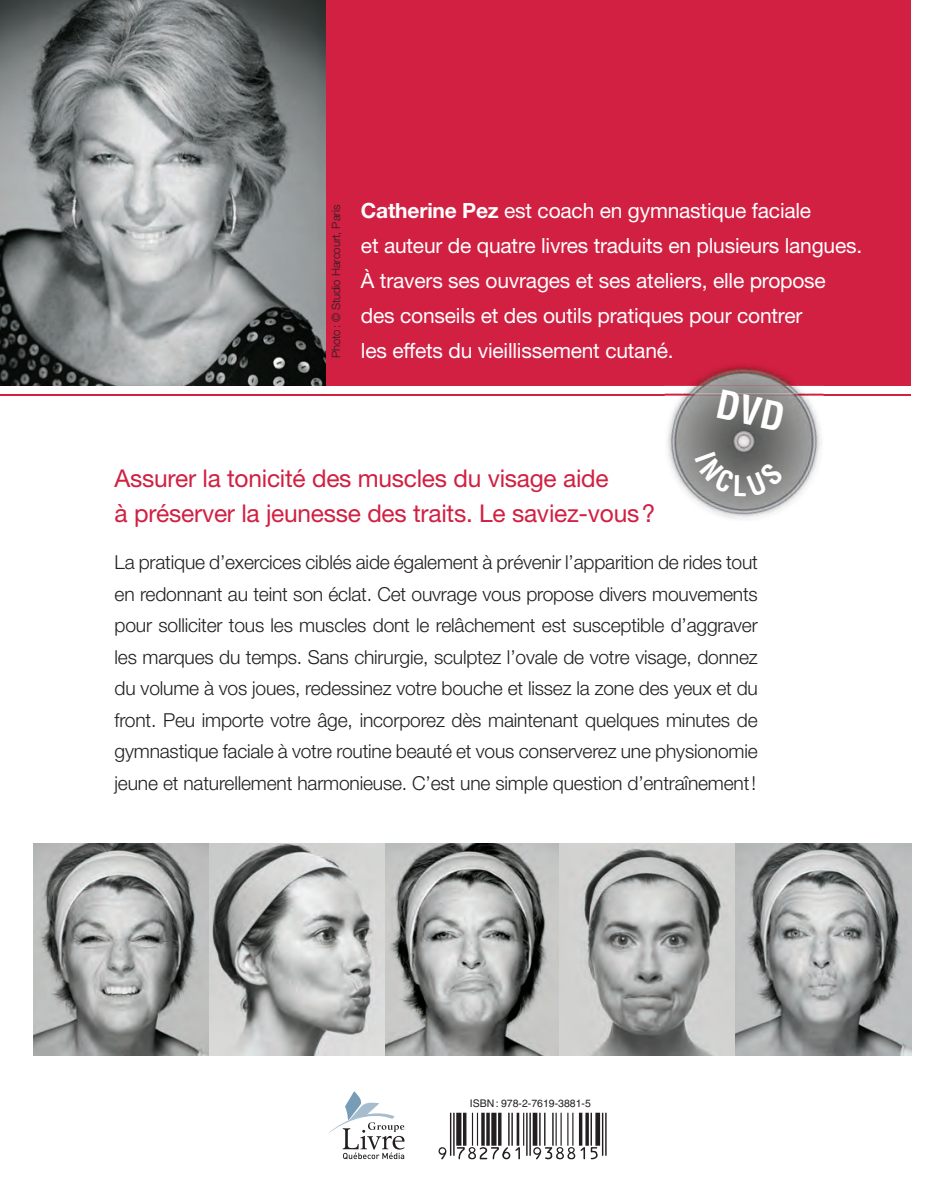
<style>
.page{position:relative;width:945px;height:1197px;background:#fff}
.page>*{position:absolute;margin:0;border:0;box-sizing:border-box;transform-origin:0 0}
.t1{font:24.5px/35px "Helvetica Neue";letter-spacing:-.01em;color:#d12042}
.t2{font:21px/35px "Helvetica Neue";letter-spacing:-.01em;color:#fff}
.t3{font:300 19.25px/31.5px "Helvetica Neue";letter-spacing:-.01em;color:#231f20;text-align:justify}
.t4{font:300 11.38px "Helvetica Neue";letter-spacing:-.01em;color:#231f20}
.t5{font:10.5px "Helvetica";color:#231f20}
.s1{font-weight:700}
</style>
<div class="page">
<hr style="left:0;top:393px;width:911px;height:2px;background:#d12042">
<div style="left:0;top:0;width:911px;height:386px;background:#d12042"></div>
<hr style="left:450px;top:1112px;width:1px;height:43px;background:#231f20">
<hr style="left:453px;top:1112px;width:2px;height:43px;background:#231f20">
<div style="left:456px;top:1112px;width:5px;height:33px;background:#231f20"></div>
<hr style="left:463px;top:1112px;width:3px;height:33px;background:#231f20">
<hr style="left:472px;top:1112px;width:1px;height:33px;background:#231f20">
<hr style="left:477px;top:1112px;width:1px;height:33px;background:#231f20">
<svg style="left:481px;top:1112px;width:4px;height:33px"></svg>
<svg style="left:486px;top:1112px;width:4px;height:33px"></svg>
<div style="left:491px;top:1112px;width:6px;height:33px;background:#231f20"></div>
<svg style="left:498px;top:1112px;width:4px;height:33px"></svg>
<hr style="left:508px;top:1112px;width:2px;height:33px;background:#231f20">
<hr style="left:511px;top:1112px;width:2px;height:33px;background:#231f20">
<hr style="left:517px;top:1112px;width:2px;height:33px;background:#231f20">
<hr style="left:523px;top:1112px;width:1px;height:33px;background:#231f20">
<hr style="left:526px;top:1112px;width:2px;height:43px;background:#231f20">
<hr style="left:529px;top:1112px;width:2px;height:43px;background:#231f20">
<hr style="left:533px;top:1112px;width:4px;height:33px;background:#231f20">
<hr style="left:539px;top:1112px;width:2px;height:33px;background:#231f20">
<hr style="left:544px;top:1112px;width:2px;height:33px;background:#231f20">
<hr style="left:552px;top:1112px;width:2px;height:33px;background:#231f20">
<hr style="left:556px;top:1112px;width:1px;height:33px;background:#231f20">
<hr style="left:561px;top:1112px;width:1px;height:33px;background:#231f20">
<hr style="left:567px;top:1112px;width:1px;height:33px;background:#231f20">
<hr style="left:572px;top:1112px;width:1px;height:33px;background:#231f20">
<hr style="left:579px;top:1112px;width:3px;height:33px;background:#231f20">
<svg style="left:585px;top:1112px;width:4px;height:33px"></svg>
<hr style="left:591px;top:1112px;width:1px;height:33px;background:#231f20">
<div style="left:595px;top:1112px;width:5px;height:33px;background:#231f20"></div>
<hr style="left:602px;top:1112px;width:1px;height:43px;background:#231f20">
<hr style="left:605px;top:1112px;width:2px;height:43px;background:#231f20">
<svg style="left:439px;top:1147px;width:7px;height:12px"></svg>
<svg style="left:457px;top:1147px;width:63px;height:12px"></svg>
<svg style="left:533px;top:1147px;width:42px;height:12px"></svg>
<svg style="left:581px;top:1147px;width:4px;height:12px"></svg>
<svg style="left:591px;top:1147px;width:7px;height:12px"></svg>
<svg style="left:329px;top:1091px;width:76px;height:68px"></svg>
<img style="left:385px;top:843px;width:526px;height:212px">
<img style="left:664px;top:386px;width:159px;height:133px">
<img style="left:681px;top:393px;width:126px;height:2px">
<img style="left:690px;top:365px;width:109px;height:21px">
<img style="left:0;top:0;width:325px;height:386px">
<img style="left:33px;top:843px;width:352px;height:212px">
<svg style="left:717px;top:389px;width:68px;height:42px;background:#7b7a79"></svg>
<svg style="left:695px;top:451px;width:89px;height:45px;background:#7d7d7c"></svg>
<p class="t4" style="left:329px;top:358px;width:155px;rotate:-90deg">Photo : © Studio Harcourt, Paris</p>
<p class="t2" style="left:361px;top:193px;width:503px"><span class="s1">Catherine Pez</span> est coach en gymnastique faciale<br>et auteur de quatre livres traduits en plusieurs langues.<br>À travers ses ouvrages et ses ateliers, elle propose des conseils et des outils pratiques pour contrer<br>les effets du vieillissement cutané.</p>
<p class="t1" style="left:115px;top:460px;width:542px">Assurer la tonicité des muscles du visage aide<br>à préserver la jeunesse des traits. Le saviez-vous ?</p>
<p class="t3" style="left:115px;top:546px;width:645px">La pratique d’exercices ciblés aide également à prévenir l’apparition de rides tout en redonnant au teint son éclat. Cet ouvrage vous propose divers mouvements pour solliciter tous les muscles dont le relâchement est susceptible d’aggraver les marques du temps. Sans chirurgie, sculptez l’ovale de votre visage, donnez du volume à vos joues, redessinez votre bouche et lissez la zone des yeux et du front. Peu importe votre âge, incorporez dès maintenant quelques minutes de gymnastique faciale à votre routine beauté et vous conserverez une physionomie jeune et naturellement harmonieuse. C’est une simple question d’entraînement !</p>
<p class="t5" style="left:470px;top:1099px;width:123px">ISBN : 978-2-7619-3881-5</p>
</div>
